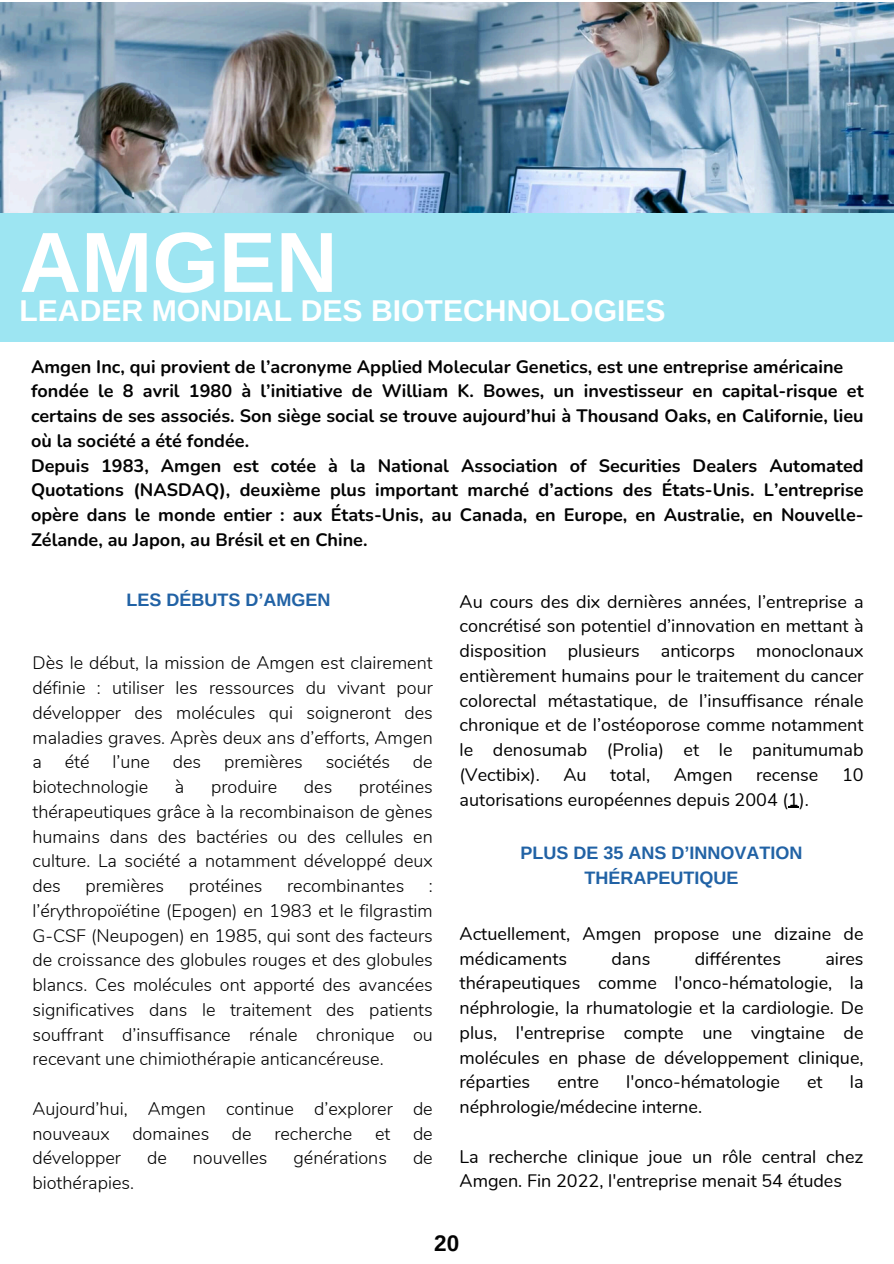
<style>
.page{position:relative;width:894px;height:1264px;background:#fff}
.page>*{position:absolute;margin:0;border:0;box-sizing:border-box;transform-origin:0 0}
.t1{font:700 85.35px "Arimo";color:#fff}
.t2{font:700 30.15px "Arimo";color:#fff}
.t3{font:700 22.5px "Arimo";color:#030303}
.t4{font:300 18px/24.8px "Nunito";color:#000;text-align:justify}
.t5{font:18px/24.8px "Nunito";color:#000;text-align:justify}
.t6{font:700 18px/24.8px "Nunito";color:#030303}
.t7{font:700 18px/24.8px "Arimo";color:#2162a5;text-align:center}
</style>
<div class="page">
<div style="left:0;top:213px;width:893px;height:128px;background:#9de5f2"></div>
<img style="left:0;top:3px;width:893px;height:209px">
<p class="t1" style="left:19px;top:215px;width:319px">AMGEN</p>
<h1 class="t2" style="left:19px;top:294px;width:647px">LEADER MONDIAL DES BIOTECHNOLOGIES</h1>
<h4 class="t6" style="left:31px;top:354px;width:833px">Amgen Inc, qui provient de l’acronyme Applied Molecular Genetics, est une entreprise américaine fondée le 8 avril 1980 à l’initiative de William K. Bowes, un investisseur en capital-risque et certains de ses associés. Son siège social se trouve aujourd’hui à Thousand Oaks, en Californie, lieu où la société a été fondée.<br>Depuis 1983, Amgen est cotée à la National Association of Securities Dealers Automated Quotations (NASDAQ), deuxième plus important marché d’actions des États-Unis. L’entreprise opère dans le monde entier : aux États-Unis, au Canada, en Europe, en Australie, en Nouvelle-Zélande, au Japon, au Brésil et en Chine.</h4>
<p class="t7" style="left:126px;top:587px;width:205px">LES DÉBUTS D’AMGEN</p>
<h3 class="t5" style="left:459px;top:589px;width:405px">Au cours des dix dernières années, l’entreprise a concrétisé son potentiel d’innovation en mettant à disposition plusieurs anticorps monoclonaux entièrement humains pour le traitement du cancer colorectal métastatique, de l’insuffisance rénale chronique et de l’ostéoporose comme notamment le denosumab (Prolia) et le panitumumab (Vectibix).</h3>
<p class="t4" style="left:32px;top:651px;width:401px">Dès le début, la mission de Amgen est clairement définie : utiliser les ressources du vivant pour développer des molécules qui soigneront des maladies graves. Après deux ans d’efforts, Amgen a</p>
<p class="t4" style="left:65px;top:750px;width:26px">été</p>
<p class="t4" style="left:112px;top:750px;width:39px">l’une</p>
<p class="t4" style="left:173px;top:750px;width:30px">des</p>
<p class="t4" style="left:224px;top:750px;width:80px">premières</p>
<p class="t4" style="left:325px;top:750px;width:66px">sociétés</p>
<p class="t4" style="left:413px;top:750px;width:21px">de</p>
<p class="t4" style="left:32px;top:774px;width:117px">biotechnologie</p>
<p class="t4" style="left:175px;top:774px;width:11px">à</p>
<p class="t4" style="left:211px;top:774px;width:68px">produire</p>
<p class="t4" style="left:304px;top:774px;width:30px">des</p>
<h3 class="t5" style="left:563px;top:762px;width:25px">Au</h3>
<h3 class="t5" style="left:610px;top:762px;width:42px">total,</h3>
<h3 class="t5" style="left:673px;top:762px;width:60px">Amgen</h3>
<h3 class="t5" style="left:755px;top:762px;width:64px">recense</h3>
<h3 class="t5" style="left:841px;top:762px;width:23px">10</h3>
<h3 class="t5" style="left:459px;top:787px;width:350px">autorisations européennes depuis 2004 (1).</h3>
<p class="t7" style="left:520px;top:840px;width:283px">PLUS DE 35 ANS D’INNOVATION<br>THÉRAPEUTIQUE</p>
<p class="t5" style="left:459px;top:921px;width:405px">Actuellement, Amgen propose une dizaine de médicaments</p>
<p class="t4" style="left:32px;top:774px;width:401px;text-indent:326px">protéines thérapeutiques grâce à la recombinaison de gènes humains dans des bactéries ou des cellules en culture. La société a notamment développé deux des</p>
<p class="t4" style="left:85px;top:873px;width:80px">premières</p>
<p class="t4" style="left:189px;top:873px;width:75px">protéines</p>
<p class="t4" style="left:287px;top:873px;width:119px">recombinantes</p>
<p class="t4" style="left:32px;top:873px;width:401px;text-indent:396px">: l’érythropoïétine (Epogen) en 1983 et le filgrastim G-CSF (Neupogen) en 1985, qui sont des facteurs de croissance des globules rouges et des globules blancs. Ces molécules ont apporté des avancées significatives dans le traitement des patients souffrant d’insuffisance rénale chronique ou recevant une chimiothérapie anticancéreuse.</p>
<p class="t4" style="left:32px;top:1096px;width:401px">Aujourd’hui, Amgen continue d’explorer de nouveaux</p>
<p class="t5" style="left:611px;top:946px;width:40px">dans</p>
<p class="t5" style="left:694px;top:946px;width:88px">différentes</p>
<p class="t5" style="left:459px;top:946px;width:405px;text-indent:366px">aires thérapeutiques comme l'onco-hématologie, la néphrologie, la rhumatologie et la cardiologie. De plus, l'entreprise compte une vingtaine de molécules en phase de développement clinique, réparties</p>
<p class="t5" style="left:557px;top:1070px;width:43px">entre</p>
<p class="t5" style="left:626px;top:1070px;width:155px">l'onco-hématologie</p>
<p class="t5" style="left:806px;top:1070px;width:17px">et</p>
<p class="t5" style="left:849px;top:1070px;width:15px">la</p>
<p class="t5" style="left:459px;top:1094px;width:244px">néphrologie/médecine interne.</p>
<p class="t5" style="left:459px;top:1144px;width:405px">La recherche clinique joue un rôle central chez<br>Amgen. Fin 2022, l'entreprise menait 54 études</p>
<p class="t4" style="left:132px;top:1121px;width:78px">domaines</p>
<p class="t4" style="left:232px;top:1121px;width:21px">de</p>
<p class="t4" style="left:274px;top:1121px;width:79px">recherche</p>
<p class="t4" style="left:375px;top:1121px;width:17px">et</p>
<p class="t4" style="left:413px;top:1121px;width:21px">de</p>
<p class="t4" style="left:32px;top:1146px;width:90px">développer</p>
<p class="t4" style="left:147px;top:1146px;width:21px">de</p>
<p class="t4" style="left:193px;top:1146px;width:76px">nouvelles</p>
<p class="t4" style="left:293px;top:1146px;width:95px">générations</p>
<p class="t4" style="left:413px;top:1146px;width:21px">de</p>
<p class="t4" style="left:32px;top:1170px;width:103px">biothérapies.</p>
<h3 class="t3" style="left:434px;top:1230px;width:27px">20</h3>
</div>
